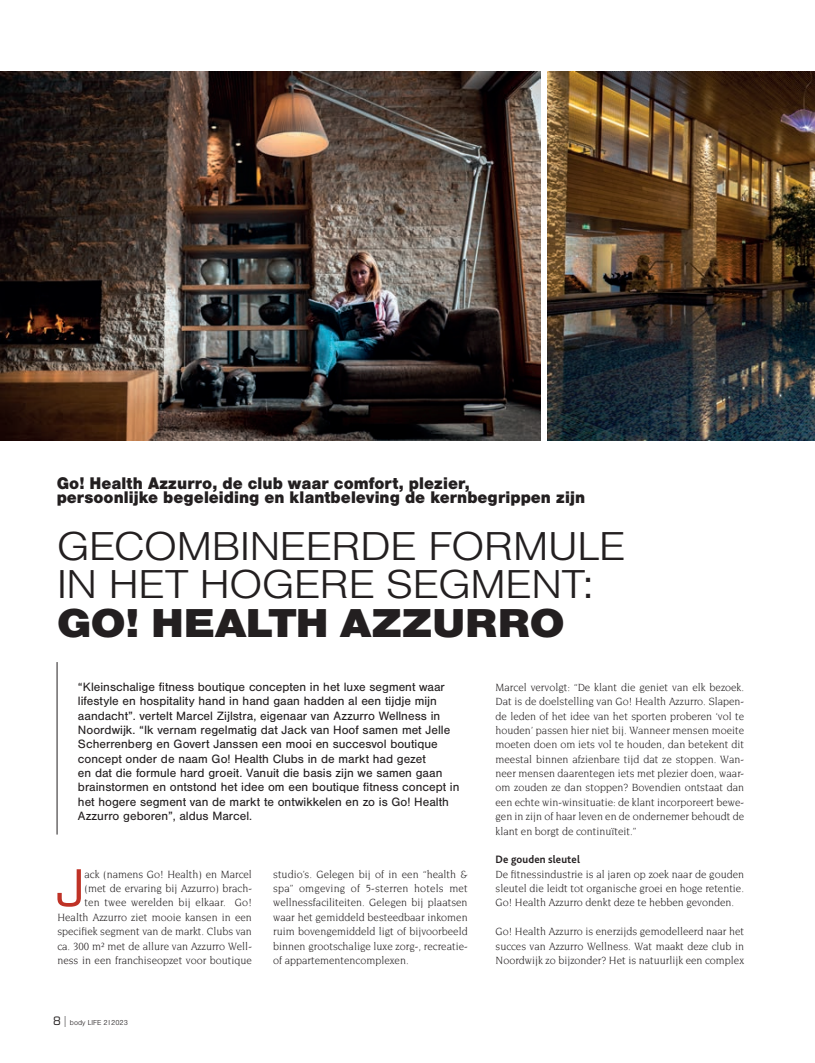
<style>
.page{position:relative;width:815px;height:1063px;background:#fff}
.page>*{position:absolute;margin:0;border:0;box-sizing:border-box;transform-origin:0 0}
.t1{font:500 49.62px "Eurostile";color:#bf3226}
.t2{font:300 41.88px/38.8px "Nimbus San";letter-spacing:-.02em;color:#231f20;scale:1.11 1}
.t3{font:900 41.88px "Nimbus San";letter-spacing:-.015em;color:#231f20;scale:1.11 1}
.t4{font:900 17.5px/13.8px "Nimbus San";color:#231f20;scale:.95 1}
.t5{font:12.5px/14.4px "Nimbus San";color:#231f20}
.t6{font:11.25px/14.4px "Novarese";color:#231f20;text-align:justify;scale:.96 1}
.t7{font:700 11.25px "Bliss 2";letter-spacing:.015em;color:#231f20;scale:.96 1}
.t8{font:300 7.5px "Nimbus San";color:#231f20}
.s1{font-family:"Eurostile";font-weight:500;font-size:11.25px}
.s2{font-size:16.5px}
</style>
<div class="page">
<hr style="left:57px;top:662px;width:1px;height:173px;background:#231f20">
<img style="left:0;top:71px;width:540px;height:369px">
<img style="left:548px;top:71px;width:267px;height:369px">
<h3 class="t4" style="left:57px;top:477px;width:558px">Go! Health Azzurro, de club waar comfort, plezier,<br>persoonlijke begeleiding en klantbeleving de kernbegrippen zijn</h3>
<h2 class="t2" style="left:57px;top:528px;width:514px">GECOMBINEERDE FORMULE<br>IN HET HOGERE SEGMENT:</h2>
<h2 class="t3" style="left:57px;top:599px;width:459px">GO! HEALTH AZZURRO</h2>
<p class="t5" style="left:78px;top:680px;width:383px">“Kleinschalige fitness boutique concepten in het luxe segment waar lifestyle en hospitality hand in hand gaan hadden al een tijdje mijn aandacht”. vertelt Marcel Zijlstra, eigenaar van Azzurro Wellness in Noordwijk. “Ik vernam regelmatig dat Jack van Hoof samen met Jelle Scherrenberg en Govert Janssen een mooi en succesvol boutique concept onder de naam Go! Health Clubs in de markt had gezet<br>en dat die formule hard groeit. Vanuit die basis zijn we samen gaan brainstormen en ontstond het idee om een boutique fitness concept in het hogere segment van de markt te ontwikkelen en zo is Go! Health Azzurro geboren”, aldus Marcel.</p>
<h1 class="t1" style="left:56px;top:858px;width:30px">J</h1>
<p class="t6" style="left:57px;top:867px;width:204px;text-align:right">ack (namens Go! Health) en Marcel<br>(met de ervaring bij Azzurro) brach-<br>ten twee werelden bij elkaar. Go!<br>Health Azzurro ziet mooie kansen in een specifiek segment van de markt. Clubs van ca. 300 m² met de allure van Azzurro Well&shy;ness in een franchiseopzet voor boutique</p>
<p class="t6" style="left:273px;top:867px;width:204px">studio’s. Gelegen bij of in een “health &amp; spa” omgeving of 5-sterren hotels met wellnessfaciliteiten. Gelegen bij plaatsen waar het gemiddeld besteedbaar inkomen ruim bovengemiddeld ligt of bijvoorbeeld binnen grootschalige luxe zorg-, recreatie&shy;of appartementencomplexen.</p>
<p class="t8" style="left:53px;top:1018px;width:76px"><span class="s1">8</span> <span class="s2">l</span> body LIFE 2I2023</p>
<p class="t6" style="left:496px;top:680px;width:260px">Marcel vervolgt: “De klant die geniet van elk bezoek.<br>Dat is de doelstelling van Go! Health Azzurro. Slapen&shy;de leden of het idee van het sporten proberen ‘vol te houden’ passen hier niet bij. Wanneer mensen moeite moeten doen om iets vol te houden, dan betekent dit meestal binnen afzienbare tijd dat ze stoppen. Wan&shy;neer mensen daarentegen iets met plezier doen, waar&shy;om zouden ze dan stoppen? Bovendien ontstaat dan een echte win-winsituatie: de klant incorporeert bewe&shy;gen in zijn of haar leven en de ondernemer behoudt de klant en borgt de continuïteit.”</p>
<p class="t7" style="left:496px;top:853px;width:90px">De gouden sleutel</p>
<p class="t6" style="left:496px;top:867px;width:260px">De fitnessindustrie is al jaren op zoek naar de gouden sleutel die leidt tot organische groei en hoge retentie.<br>Go! Health Azzurro denkt deze te hebben gevonden.</p>
<p class="t6" style="left:496px;top:924px;width:260px">Go! Health Azzurro is enerzijds gemodelleerd naar het succes van Azzurro Wellness. Wat maakt deze club in Noordwijk zo bijzonder? Het is natuurlijk een complex</p>
</div>
